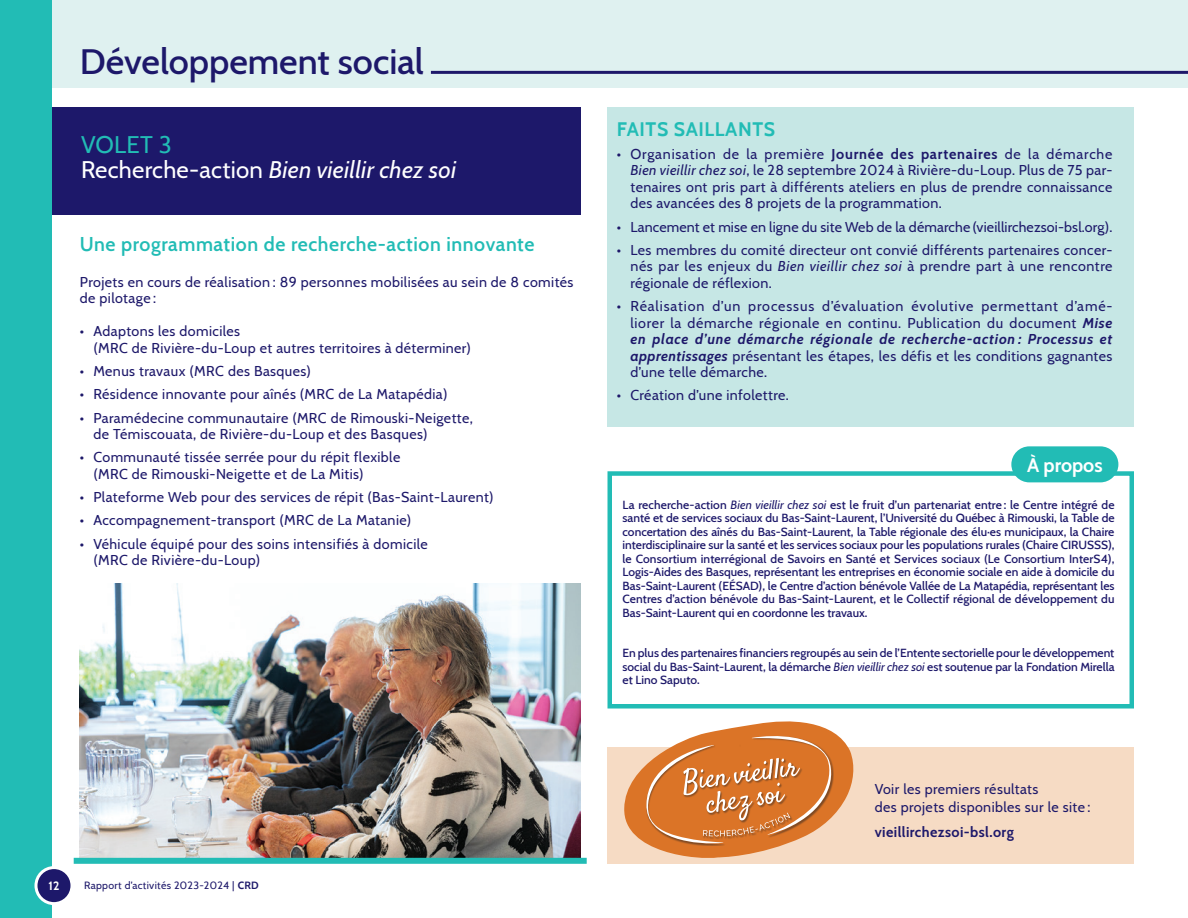
<style>
.page{position:relative;width:1188px;height:918px;background:#fff}
.page>*{position:absolute;margin:0;border:0;box-sizing:border-box;transform-origin:0 0}
.t1{font:500 36px "Cabin";color:#1d186a}
.t2{font:italic 24px/25.5px "Cabin";letter-spacing:.01em;color:#fff}
.t3{font:600 19.5px "Cabin";letter-spacing:.03em;color:#22bcb5}
.t4{font:700 19.5px "Cabin";letter-spacing:.03em;color:#22bcb5}
.t5{font:700 19.5px "Cabin";color:#fff}
.t6{font:14.25px/16.5px "Cabin";letter-spacing:.03em;color:#1d186a}
.t7{font:14.25px "Cabin";letter-spacing:.01em;color:#1d186a}
.t8{font:700 14.25px "Cabin";letter-spacing:.03em;color:#1d186a}
.t9{font:500 12px/13.5px "Cabin";color:#1d186a;text-align:justify}
.t10{font:700 12px "Cabin";color:#fff}
.t11{font:10.5px "Cabin";letter-spacing:.03em;color:#1d186a}
.s1{font-style:normal;color:#22bcb5}
.s2{font-style:normal}
.s3{font-weight:700}
.s4{font-style:italic}
.s5{font-weight:700;font-style:italic}
.s6{font-weight:400;font-style:italic}
</style>
<div class="page">
<div style="left:608px;top:747px;width:526px;height:117px;background:#f6dbc4"></div>
<div style="left:0;top:0;width:1188px;height:87px;background:#dff1f0"></div>
<hr style="left:431px;top:71px;width:757px;height:3px;background:#1d186a">
<div style="left:45px;top:107px;width:535px;height:107px;background:#1d186a"></div>
<img style="left:80px;top:584px;width:500px;height:274px">
<svg style="left:624px;top:721px;width:230px;height:137px"></svg>
<div style="left:74px;top:858px;width:513px;height:6px;background:#22bcb5"></div>
<div style="left:0;top:0;width:52px;height:918px;background:#22bcb5"></div>
<div style="left:36px;top:868px;width:36px;height:36px;background:#1d186a;border-radius:50%"></div>
<div style="left:34px;top:866px;width:40px;height:39px;border:3px solid #fff;border-radius:50%"></div>
<div style="left:608px;top:471px;width:526px;height:238px;border:4px solid #22bcb5"></div>
<div style="left:1011px;top:446px;width:107px;height:36px;background:#22bcb5;border-radius:18px"></div>
<div style="left:608px;top:107px;width:526px;height:320px;background:#c6e7e5"></div>
<h1 class="t1" style="left:80px;top:33px;width:345px">Développement social</h1>
<h2 class="t2" style="left:81px;top:130px;width:377px"><span class="s1">VOLET 3<br></span><span class="s2">Recherche-action</span> Bien vieillir chez soi</h2>
<h3 class="t3" style="left:80px;top:228px;width:456px">Une programmation de recherche-action innovante</h3>
<p class="t6" style="left:80px;top:273px;width:495px">Projets en cours de réalisation : 89 personnes mobilisées au sein de 8 comités de pilotage :</p>
<p class="t6" style="left:93px;top:322px;width:379px;text-indent:-13px">• Adaptons les domiciles<br>(MRC de Rivière-du-Loup et autres territoires à déterminer)</p>
<p class="t6" style="left:80px;top:362px;width:233px">• Menus travaux (MRC des Basques)</p>
<p class="t6" style="left:80px;top:385px;width:369px">• Résidence innovante pour aînés (MRC de La Matapédia)</p>
<p class="t6" style="left:93px;top:408px;width:381px;text-indent:-13px">• Paramédecine communautaire (MRC de Rimouski-Neigette, de Témiscouata, de Rivière-du-Loup et des Basques)</p>
<p class="t6" style="left:93px;top:448px;width:308px;text-indent:-13px">• Communauté tissée serrée pour du répit flexible (MRC de Rimouski-Neigette et de La Mitis)</p>
<p class="t6" style="left:80px;top:488px;width:415px">• Plateforme Web pour des services de répit (Bas-Saint-Laurent)</p>
<p class="t6" style="left:80px;top:511px;width:333px">• Accompagnement-transport (MRC de La Matanie)</p>
<p class="t6" style="left:93px;top:534px;width:336px;text-indent:-13px">• Véhicule équipé pour des soins intensifiés à domicile (MRC de Rivière-du-Loup)</p>
<p class="t10" style="left:48px;top:876px;width:13px">1 23</p>
<p class="t11" style="left:84px;top:877px;width:176px">Rapport d’activités 2023-2024 | <span class="s3">CRD</span></p>
<h3 class="t4" style="left:617px;top:113px;width:160px">FAITS SAILLANTS</h3>
<p class="t6" style="left:630px;top:145px;width:483px;text-align:justify;text-indent:-13px">• Organisation de la première <span class="s3">Journée des partenaires</span> de la démarche <span class="s4">Bien vieillir chez soi</span>, le 28 septembre 2024 à Rivière-du-Loup. Plus de 75 par&shy;tenaires ont pris part à différents ateliers en plus de prendre connaissance des avancées des 8 projets de la programmation.</p>
<p class="t7" style="left:617px;top:215px;width:497px">• Lancement et mise en ligne du site Web de la démarche (vieillirchezsoi-bsl.org).</p>
<p class="t6" style="left:630px;top:241px;width:484px;text-align:justify;text-indent:-13px">• Les membres du comité directeur ont convié différents partenaires concer&shy;nés par les enjeux du <span class="s4">Bien vieillir chez soi</span> à prendre part à une rencontre régionale de réflexion.</p>
<p class="t6" style="left:630px;top:297px;width:484px;text-align:justify;text-indent:-13px">• Réalisation d’un processus d’évaluation évolutive permettant d’amé&shy;liorer la démarche régionale en continu. Publication du document <span class="s5">Mise en place d’une démarche régionale de recherche-action : Processus et apprentissages</span> présentant les étapes, les défis et les conditions gagnantes d’une telle démarche.</p>
<p class="t6" style="left:617px;top:386px;width:173px">• Création d’une infolettre.</p>
<h3 class="t5" style="left:1027px;top:450px;width:77px">À propos</h3>
<p class="t9" style="left:623px;top:497px;width:493px">La recherche-action <span class="s6">Bien vieillir chez soi</span> est le fruit d’un partenariat entre : le Centre intégré de santé et de services sociaux du Bas-Saint-Laurent, l’Université du Québec à Rimouski, la Table de concertation des aînés du Bas-Saint-Laurent, la Table régionale des élu·es municipaux, la Chaire interdisciplinaire sur la santé et les services sociaux pour les populations rurales (Chaire CIRUSSS), le Consortium interrégional de Savoirs en Santé et Services sociaux (Le Consortium InterS4), Logis-Aides des Basques, représentant les entreprises en économie sociale en aide à domicile du Bas-Saint-Laurent (EÉSAD), le Centre d’action bénévole Vallée de La Matapédia, représentant les Centres d’action bénévole du Bas-Saint-Laurent, et le Collectif régional de développement du Bas-Saint-Laurent qui en coordonne les travaux.</p>
<p class="t9" style="left:623px;top:646px;width:493px">En plus des partenaires financiers regroupés au sein de l’Entente sectorielle pour le développement social du Bas-Saint-Laurent, la démarche <span class="s6">Bien vieillir chez soi</span> est soutenue par la Fondation Mirella et Lino Saputo.</p>
<p class="t6" style="left:875px;top:779px;width:217px;line-height:18px">Voir les premiers résultats<br>des projets disponibles sur le site :</p>
<p class="t8" style="left:875px;top:820px;width:141px">vieillirchezsoi-bsl.org</p>
</div>
